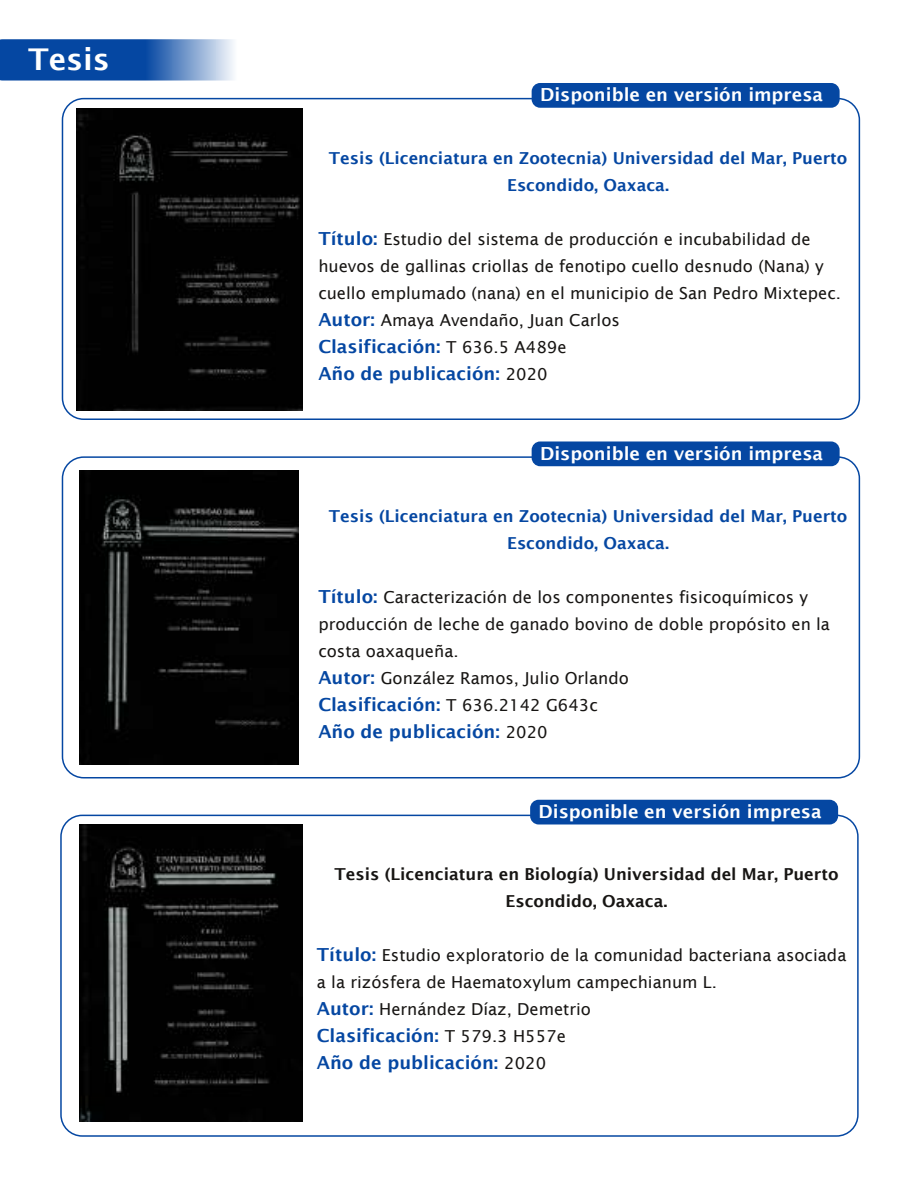
<style>
.page{position:relative;width:918px;height:1188px;background:#fff}
.page>*{position:absolute;margin:0;border:0;box-sizing:border-box;transform-origin:0 0}
.t1{font:600 30px "Lucida Sans";color:#fff}
.t2{font:600 18px/27px "Lucida Sans";color:#0547a2}
.t3{font:600 18px "Lucida Sans";color:#fff}
.t4{font:16.5px/27px "Lucida Sans";color:#171513}
.t5{font:600 16.5px/27px "Lucida Sans";color:#0547a2;text-align:center}
.t6{font:600 16.5px/27px "Lucida Sans";color:#171513;text-align:center}
.s1{font-weight:600;font-size:18px;color:#0547a2}
.s2{font-weight:400;font-size:16.5px;color:#171513}
</style>
<div class="page">
<svg style="left:0;top:39px;width:234px;height:42px;background:#356ab3"></svg>
<div style="left:62px;top:98px;width:798px;height:322px;border:2px solid #0547a2;border-radius:21px"></div>
<div style="left:532px;top:83px;width:308px;height:25px;background:#0547a2;border-radius:9px"></div>
<img style="left:77px;top:108px;width:225px;height:303px">
<div style="left:62px;top:456px;width:798px;height:322px;border:2px solid #0547a2;border-radius:21px"></div>
<div style="left:532px;top:441px;width:308px;height:25px;background:#0547a2;border-radius:9px"></div>
<img style="left:80px;top:470px;width:219px;height:295px">
<div style="left:60px;top:815px;width:799px;height:322px;border:2px solid #0547a2;border-radius:21px"></div>
<div style="left:530px;top:800px;width:308px;height:24px;background:#0547a2;border-radius:9px"></div>
<img style="left:80px;top:824px;width:222px;height:298px">
<h1 class="t1" style="left:28px;top:41px;width:83px">Tesis</h1>
<p class="t3" style="left:540px;top:84px;width:284px">Disponible en versión impresa</p>
<p class="t5" style="left:329px;top:144px;width:520px">Tesis (Licenciatura en Zootecnia) Universidad del Mar, Puerto<br>Escondido, Oaxaca.</p>
<p class="t4" style="left:318px;top:225px;width:524px"><span class="s1">Título:</span> Estudio del sistema de producción e incubabilidad de huevos de gallinas criollas de fenotipo cuello desnudo (Nana) y cuello emplumado (nana) en el municipio de San Pedro Mixtepec.<br><span class="s1">Autor:</span> Amaya Avendaño, Juan Carlos</p>
<p class="t2" style="left:318px;top:332px;width:250px">Clasificación: <span class="s2">T 636.5 A489e<br></span>Año de publicación: <span class="s2">2020</span></p>
<p class="t3" style="left:540px;top:442px;width:284px">Disponible en versión impresa</p>
<p class="t5" style="left:329px;top:502px;width:520px">Tesis (Licenciatura en Zootecnia) Universidad del Mar, Puerto<br>Escondido, Oaxaca.</p>
<p class="t4" style="left:318px;top:583px;width:513px"><span class="s1">Título:</span> Caracterización de los componentes fisicoquímicos y producción de leche de ganado bovino de doble propósito en la costa oaxaqueña.<br><span class="s1">Autor:</span> González Ramos, Julio Orlando</p>
<p class="t2" style="left:318px;top:691px;width:281px">Clasificación: <span class="s2">T 636.2142 G643c<br></span>Año de publicación: <span class="s2">2020</span></p>
<p class="t3" style="left:539px;top:801px;width:284px">Disponible en versión impresa</p>
<p class="t6" style="left:335px;top:861px;width:506px">Tesis (Licenciatura en Biología) Universidad del Mar, Puerto<br>Escondido, Oaxaca.</p>
<p class="t4" style="left:317px;top:942px;width:531px"><span class="s1">Título:</span> Estudio exploratorio de la comunidad bacteriana asociada a la rizósfera de Haematoxylum campechianum L.<br><span class="s1">Autor:</span> Hernández Díaz, Demetrio</p>
<p class="t2" style="left:317px;top:1022px;width:251px">Clasificación: <span class="s2">T 579.3 H557e<br></span>Año de publicación: <span class="s2">2020</span></p>
</div>
